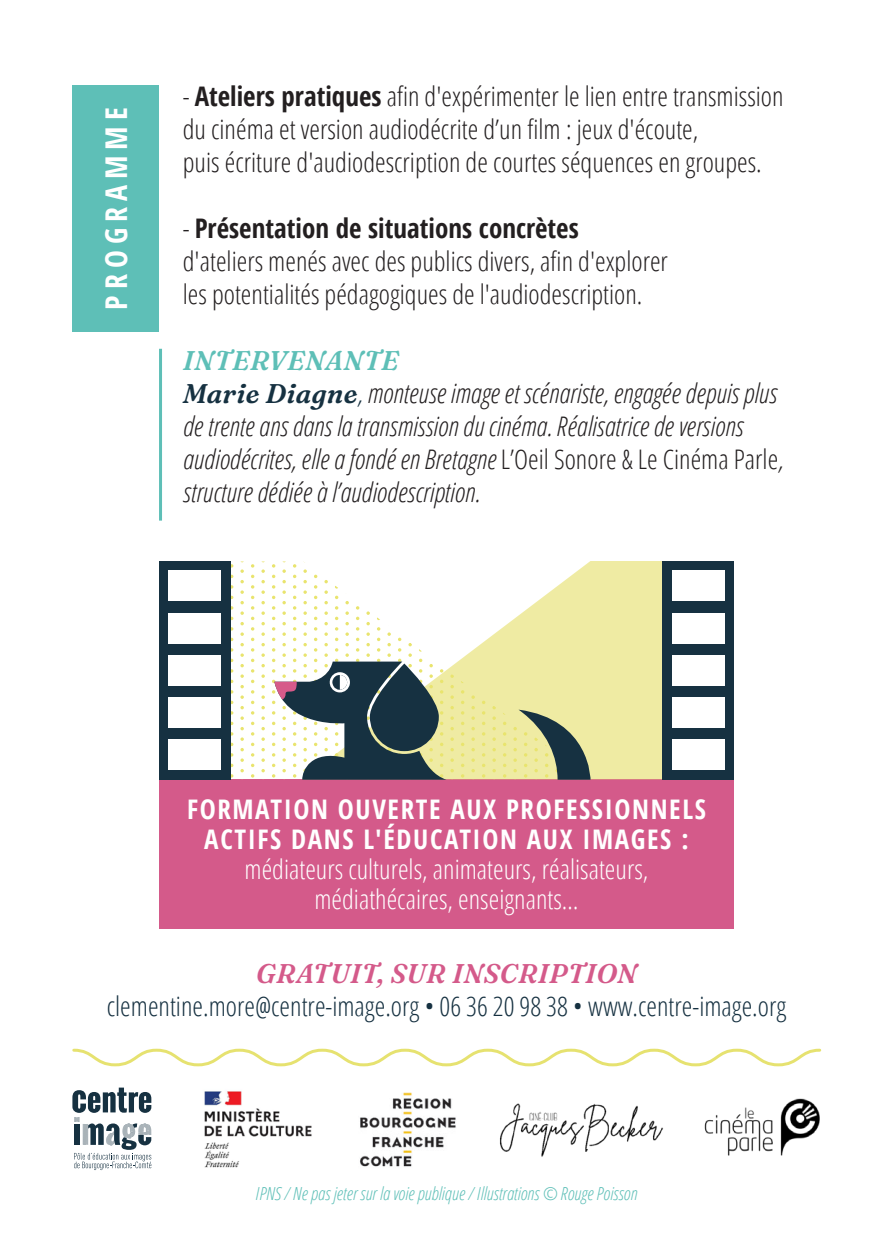
<style>
.page{position:relative;width:893px;height:1259px;background:#fff}
.page>*{position:absolute;margin:0;border:0;box-sizing:border-box;transform-origin:0 0}
.t1{font:700 30px "Open Sans Condensed";letter-spacing:.2em;color:#fff}
.t2{font:300 27px "Open Sans Condensed";color:#231f20}
.t3{font:italic 300 27px/33px "Open Sans Condensed";color:#231f20}
.t4{font:300 27px "Open Sans Condensed";color:#fff}
.t5{font:700 27px "Open Sans Condensed";letter-spacing:.06em;color:#fff}
.t6{font:300 27px "Open Sans Condensed";color:#163141}
.t7{font:700 27px "Open Sans Condensed";color:#231f20}
.t8{font:italic 900 27px "Fraunces 9 pt";letter-spacing:.02em;color:#d45a8a}
.t9{font:italic 900 27px "Fraunces 9 pt";letter-spacing:.02em;color:#5ebfb7}
.t10{font:italic 300 18px "Open Sans Condensed";color:#5ebfb7}
.s1{font-weight:700}
.s2{font-weight:300}
.s3{font-family:"Fraunces 9 pt";font-weight:900;color:#163141}
.s4{color:#163141}
.s5{font-style:normal}
</style>
<div class="page">
<div style="left:72px;top:85px;width:87px;height:247px;background:#5ebfb7"></div>
<img style="left:204px;top:1091px;width:108px;height:77px">
<img style="left:360px;top:1092px;width:96px;height:75px">
<img style="left:704px;top:1098px;width:116px;height:58px">
<img style="left:500px;top:1103px;width:163px;height:54px">
<hr style="left:159px;top:349px;width:3px;height:171px;background:#5ebfb7">
<div style="left:159px;top:779px;width:575px;height:149px;background:#d45a8a"></div>
<div style="left:591px;top:561px;width:72px;height:218px;background:#efeba3"></div>
<svg style="left:231px;top:561px;width:360px;height:218px"></svg>
<svg style="left:518px;top:709px;width:72px;height:70px;background:#9da47c"></svg>
<div style="left:159px;top:561px;width:71px;height:218px;background:#163141"></div>
<div style="left:169px;top:739px;width:52px;height:31px;background:#fff"></div>
<div style="left:169px;top:697px;width:52px;height:31px;background:#fff"></div>
<div style="left:169px;top:655px;width:52px;height:30px;background:#fff"></div>
<div style="left:169px;top:612px;width:52px;height:31px;background:#fff"></div>
<div style="left:169px;top:570px;width:52px;height:31px;background:#fff"></div>
<div style="left:663px;top:561px;width:71px;height:218px;background:#163141"></div>
<div style="left:672px;top:739px;width:52px;height:31px;background:#fff"></div>
<div style="left:672px;top:697px;width:52px;height:31px;background:#fff"></div>
<div style="left:672px;top:655px;width:52px;height:30px;background:#fff"></div>
<div style="left:672px;top:612px;width:52px;height:31px;background:#fff"></div>
<div style="left:672px;top:570px;width:52px;height:31px;background:#fff"></div>
<svg style="left:274px;top:661px;width:172px;height:118px"></svg>
<svg style="left:72px;top:1048px;width:750px;height:19px"></svg>
<svg style="left:72px;top:1087px;width:79px;height:83px"></svg>
<p class="t1" style="left:95px;top:310px;width:204px;rotate:-90deg">PROGRAMME</p>
<p class="t2" style="left:183px;top:78px;width:602px">- <span class="s1">Ateliers pratiques</span> afin d'expérimenter le lien entre transmission</p>
<p class="t2" style="left:183px;top:111px;width:517px">du cinéma et version audiodécrite d’un film : jeux d'écoute,</p>
<p class="t2" style="left:183px;top:144px;width:580px">puis écriture d'audiodescription de courtes séquences en groupes.</p>
<p class="t7" style="left:183px;top:209px;width:397px"><span class="s2">-</span> Présentation de situations concrètes</p>
<p class="t2" style="left:183px;top:243px;width:487px">d'ateliers menés avec des publics divers, afin d'explorer</p>
<p class="t2" style="left:183px;top:276px;width:461px">les potentialités pédagogiques de l'audiodescription.</p>
<p class="t9" style="left:183px;top:339px;width:217px">INTERVENANTE</p>
<p class="t3" style="left:183px;top:376px;width:602px"><span class="s3">Marie Diagne</span><span class="s4">,</span> monteuse image et scénariste, engagée depuis plus de trente ans dans la transmission du cinéma. Réalisatrice de versions audiodécrites, elle a fondé en Bretagne <span class="s5">L’Oeil Sonore &amp; Le Cinéma Parle</span>, structure dédiée à l’audiodescription.</p>
<p class="t5" style="left:187px;top:790px;width:520px">FORMATION OUVERTE AUX PROFESSIONNELS</p>
<p class="t5" style="left:204px;top:820px;width:486px">ACTIFS DANS L'ÉDUCATION AUX IMAGES :</p>
<p class="t4" style="left:244px;top:851px;width:405px">médiateurs culturels, animateurs, réalisateurs,</p>
<p class="t4" style="left:314px;top:881px;width:266px">médiathécaires, enseignants…</p>
<p class="t8" style="left:256px;top:952px;width:382px">GRATUIT, SUR INSCRIPTION</p>
<p class="t6" style="left:107px;top:988px;width:681px">clementine.more@centre-image.org • 06 36 20 98 38 • www.centre-image.org</p>
<p class="t10" style="left:256px;top:1181px;width:383px">IPNS / Ne pas jeter sur la voie publique / Illustrations © Rouge Poisson</p>
</div>
